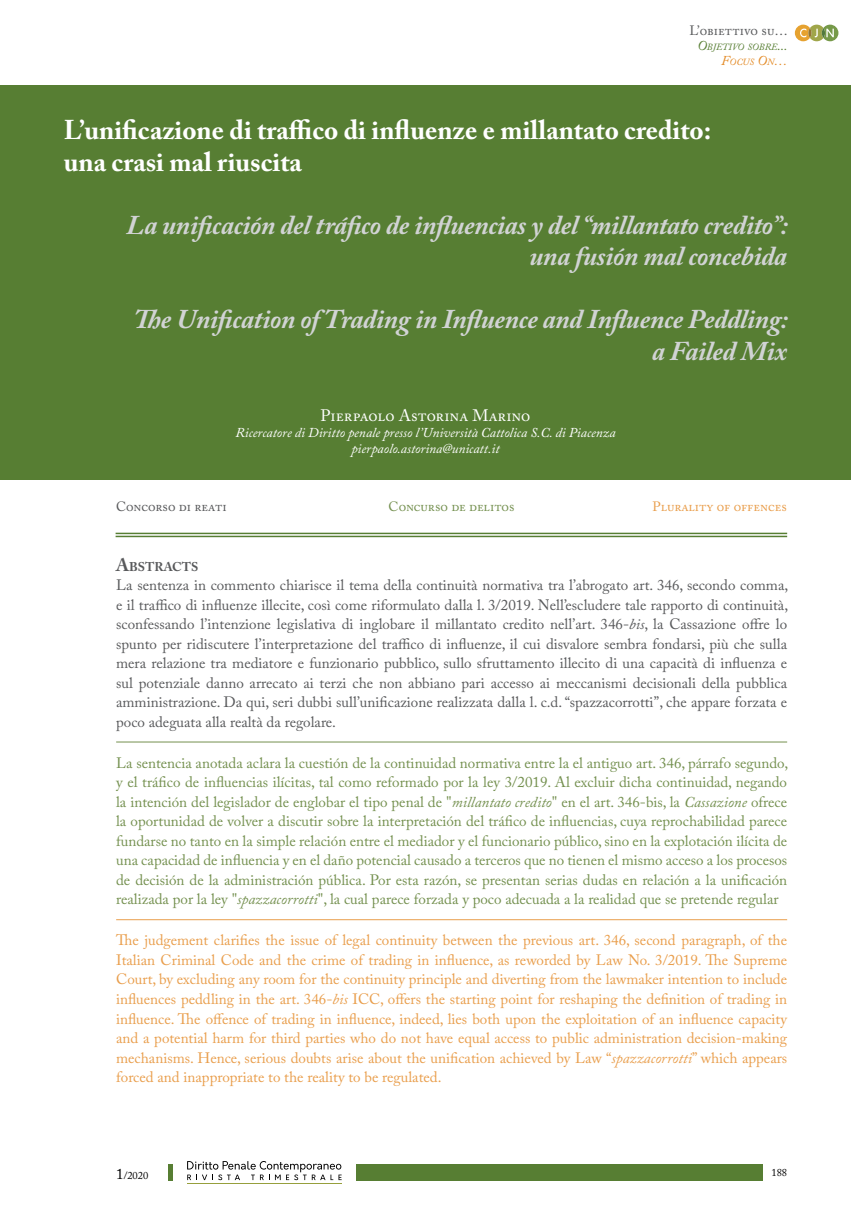
<style>
.page{position:relative;width:851px;height:1221px;background:#fff}
.page>*{position:absolute;margin:0;border:0;box-sizing:border-box;transform-origin:0 0}
.t1{font:italic 700 27px/31.5px "Adobe Caslon Pro";letter-spacing:-.01em;color:#d1d3d4;text-align:right}
.t2{font:700 27px/31.5px "Adobe Caslon Pro";color:#fff}
.t3{font:16.5px "Adobe Caslon Pro";color:#fff}
.t4{font:15px/19.5px "Adobe Caslon Pro";color:#74904f;text-align:justify}
.t5{font:15px/19.5px "Adobe Caslon Pro";color:#58595b;text-align:justify}
.t6{font:15px/19.5px "Adobe Caslon Pro";color:#e99e4c;text-align:justify}
.t7{font:italic 13.5px/16.2px "Adobe Caslon Pro";color:#fff;text-align:center}
.t8{font:13.5px "Adobe Caslon Pro";color:#58595b}
.t9{font:13.5px "Adobe Caslon Pro";color:#e99e4c}
.t10{font:13.5px "Adobe Caslon Pro";color:#74904f}
.t11{font:700 12.6px "Adobe Caslon Pro";color:#58595b}
.t12{font:10.5px "Adobe Caslon Pro";color:#000}
.t13{font:italic 9.45px/15px "Adobe Caslon Pro";color:#577e33;text-align:right}
.s1{font-size:13.5px}
.s2{font-size:13.5px;color:#e38a26}
.s3{color:#e38a26}
.s4{font-size:18px}
.s5{font-style:italic}
.s6{font-size:15px}
</style>
<div class="page">
<div style="left:168px;top:1164px;width:5px;height:17px;background:#577e33"></div>
<div style="left:356px;top:1164px;width:407px;height:17px;background:#577e33"></div>
<svg style="left:187px;top:1161px;width:154px;height:19px"></svg>
<hr style="left:187px;top:1183px;width:154px;height:1px;background:#969f3c">
<hr style="left:116px;top:741px;width:671px;height:1px;background:#74904f">
<hr style="left:116px;top:919px;width:671px;height:1px;background:#e99e4c">
<hr style="left:116px;top:535px;width:671px;height:2px;background:#577e33">
<hr style="left:116px;top:532px;width:671px;height:2px;background:#577e33">
<svg style="left:794px;top:25px;width:44px;height:16px"></svg>
<div style="left:0;top:85px;width:850px;height:394px;background:#577e33"></div>
<p class="t8" style="left:689px;top:22px;width:100px">L’obiettivo su…</p>
<p class="t13" style="left:697px;top:39px;width:92px"><span class="s1">O</span>BJETIVO SOBRE<span class="s1">...<br></span><span class="s2">F</span><span class="s3">OCUS</span> <span class="s2">O</span><span class="s3">N</span><span class="s2">…</span></p>
<h1 class="t2" style="left:64px;top:114px;width:649px">L’unificazione di traffico di influenze e millantato credito: una crasi mal riuscita</h1>
<h1 class="t1" style="left:127px;top:209px;width:662px">La unificación del tráfico de influencias y del “millantato credito”: una fusión mal concebida</h1>
<h1 class="t1" style="left:134px;top:303px;width:655px">The Unification of Trading in Influence and Influence Peddling: a Failed Mix</h1>
<p class="t3" style="left:320px;top:405px;width:211px">Pierpaolo Astorina Marino</p>
<p class="t7" style="left:235px;top:424px;width:381px">Ricercatore di Diritto penale presso l’Università Cattolica S.C. di Piacenza pierpaolo.astorina@unicatt.it</p>
<p class="t8" style="left:116px;top:498px;width:112px">Concorso di reati</p>
<p class="t10" style="left:388px;top:498px;width:127px">Concurso de delitos</p>
<p class="t9" style="left:652px;top:498px;width:136px">Plurality of offences</p>
<p class="t11" style="left:116px;top:559px;width:84px"><span class="s4">A</span>BSTRACTS</p>
<p class="t5" style="left:116px;top:575px;width:673px">La sentenza in commento chiarisce il tema della continuità normativa tra l’abrogato art. 346, secondo comma, e il traffico di influenze illecite, così come riformulato dalla l. 3/2019. Nell’escludere tale rapporto di continuità, sconfessando l’intenzione legislativa di inglobare il millantato credito nell’art. 346-<span class="s5">bis</span>, la Cassazione offre lo spunto per ridiscutere l’interpretazione del traffico di influenze, il cui disvalore sembra fondarsi, più che sulla mera relazione tra mediatore e funzionario pubblico, sullo sfruttamento illecito di una capacità di influenza e sul potenziale danno arrecato ai terzi che non abbiano pari accesso ai meccanismi decisionali della pubblica amministrazione. Da qui, seri dubbi sull’unificazione realizzata dalla l. c.d. “spazzacorrotti”, che appare forzata e poco adeguata alla realtà da regolare.</p>
<p class="t4" style="left:116px;top:752px;width:673px">La sentencia anotada aclara la cuestión de la continuidad normativa entre la el antiguo art. 346, párrafo segundo, y el tráfico de influencias ilícitas, tal como reformado por la ley 3/2019. Al excluir dicha continuidad, negando la intención del legislador de englobar el tipo penal de "<span class="s5">millantato credito</span>" en el art. 346-bis, la <span class="s5">Cassazione</span> ofrece la oportunidad de volver a discutir sobre la interpretación del tráfico de influencias, cuya reprochabilidad parece fundarse no tanto en la simple relación entre el mediador y el funcionario público, sino en la explotación ilícita de una capacidad de influencia y en el daño potencial causado a terceros que no tienen el mismo acceso a los procesos de decisión de la administración pública. Por esta razón, se presentan serias dudas en relación a la unificación realizada por la ley "<span class="s5">spazzacorrotti</span>", la cual parece forzada y poco adecuada a la realidad que se pretende regular</p>
<p class="t6" style="left:116px;top:930px;width:672px">The judgement clarifies the issue of legal continuity between the previous art. 346, second paragraph, of the Italian Criminal Code and the crime of trading in influence, as reworded by Law No. 3/2019. The Supreme Court, by excluding any room for the continuity principle and diverting from the lawmaker intention to include influences peddling in the art. 346-<span class="s5">bis</span> ICC, offers the starting point for reshaping the definition of trading in influence. The offence of trading in influence, indeed, lies both upon the exploitation of an influence capacity and a potential harm for third parties who do not have equal access to public administration decision-making mechanisms. Hence, serious doubts arise about the unification achieved by Law “<span class="s5">spazzacorrotti</span>” which appears forced and inappropriate to the reality to be regulated.</p>
<p class="t12" style="left:116px;top:1168px;width:34px"><span class="s6">1</span>/2020</p>
<p class="t12" style="left:771px;top:1165px;width:17px">188</p>
</div>
